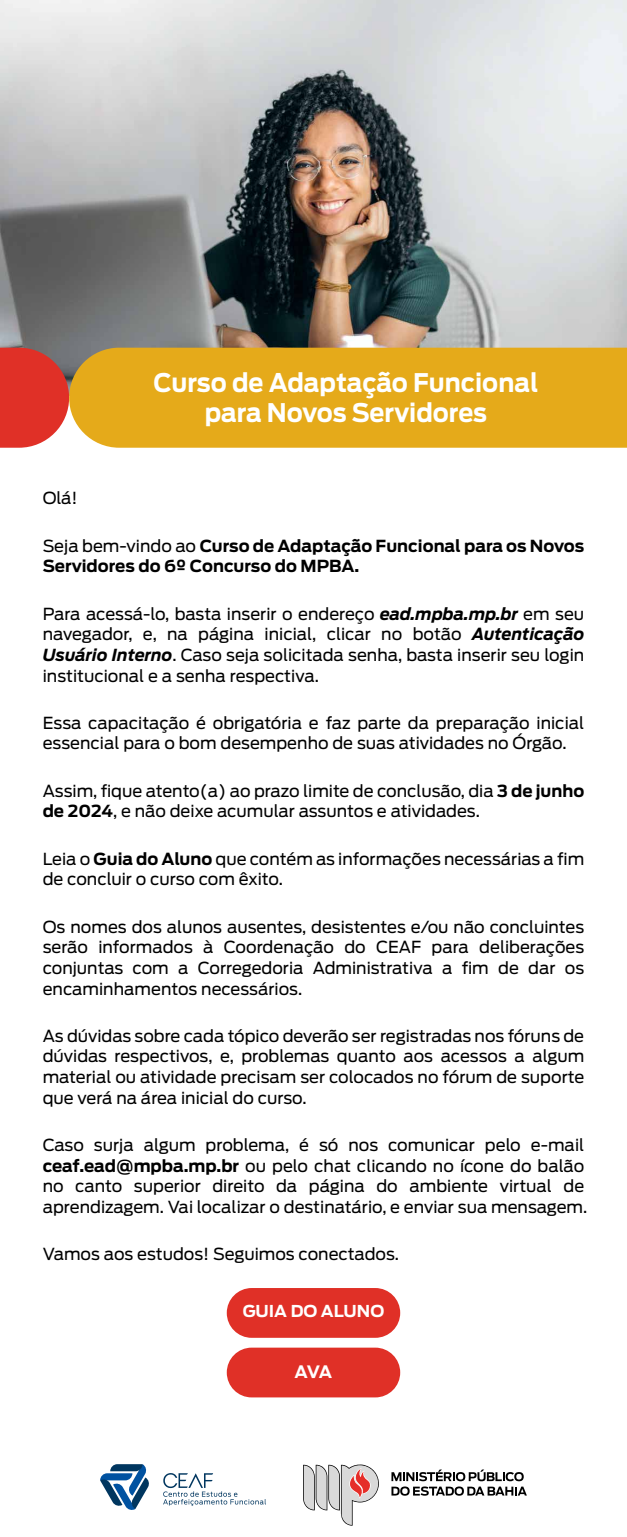
<style>
.page{position:relative;width:627px;height:1537px;background:#fff}
.page>*{position:absolute;margin:0;border:0;box-sizing:border-box;transform-origin:0 0}
.t1{font:700 25.5px/30.6px "Antenna";color:#fff;text-align:center;scale:.95 1}
.t2{font:700 16.95px "Antenna";color:#fff}
.t3{font:16.5px/20.6px "Antenna";color:#000}
.t4{font:700 16.5px/20.6px "Antenna";color:#000}
.t5{font:700 16.27px "Antenna";color:#fff}
.s1{font-weight:400}
.s2{font-weight:700;font-style:italic}
.s3{font-weight:700}
</style>
<div class="page">
<div style="left:227px;top:1287px;width:173px;height:50px;background:#e03027;border-radius:25px"></div>
<div style="left:227px;top:1347px;width:173px;height:50px;background:#e03027;border-radius:25px"></div>
<img style="left:0;top:0;width:626px;height:347px">
<svg style="left:0;top:347px;width:69px;height:100px;background:#d8443d"></svg>
<div style="left:69px;top:347px;width:557px;height:100px;background:#e5aa1a"></div>
<svg style="left:100px;top:1464px;width:49px;height:46px"></svg>
<svg style="left:163px;top:1473px;width:103px;height:32px"></svg>
<svg style="left:303px;top:1464px;width:76px;height:61px"></svg>
<svg style="left:391px;top:1469px;width:132px;height:11px"></svg>
<svg style="left:391px;top:1486px;width:135px;height:9px"></svg>
<h1 class="t1" style="left:153px;top:367px;width:406px">Curso de Adaptação Funcional para Novos Servidores</h1>
<p class="t3" style="left:43px;top:488px;width:36px">Olá!</p>
<p class="t4" style="left:43px;top:535px;width:542px"><span class="s1">Seja bem-vindo ao</span> Curso de Adaptação Funcional para os Novos<br>Servidores do 6º Concurso do MPBA.</p>
<p class="t3" style="left:43px;top:603px;width:542px;text-align:justify">Para acessá-lo, basta inserir o endereço <span class="s2">ead.mpba.mp.br</span> em seu navegador, e, na página inicial, clicar no botão <span class="s2">Autenticação Usuário Interno</span>. Caso seja solicitada senha, basta inserir seu login institucional e a senha respectiva.</p>
<p class="t3" style="left:43px;top:712px;width:542px">Essa capacitação é obrigatória e faz parte da preparação inicial essencial para o bom desempenho de suas atividades no Órgão.</p>
<p class="t3" style="left:43px;top:780px;width:542px">Assim, fique atento(a) ao prazo limite de conclusão, dia <span class="s3">3 de junho de 2024</span>, e não deixe acumular assuntos e atividades.</p>
<p class="t3" style="left:43px;top:848px;width:542px">Leia o <span class="s3">Guia do Aluno</span> que contém as informações necessárias a fim de concluir o curso com êxito.</p>
<p class="t3" style="left:43px;top:916px;width:542px;text-align:justify">Os nomes dos alunos ausentes, desistentes e/ou não concluintes serão informados à Coordenação do CEAF para deliberações conjuntas com a Corregedoria Administrativa a fim de dar os encaminhamentos necessários.</p>
<p class="t3" style="left:43px;top:1025px;width:542px;text-align:justify">As dúvidas sobre cada tópico deverão ser registradas nos fóruns de dúvidas respectivos, e, problemas quanto aos acessos a algum material ou atividade precisam ser colocados no fórum de suporte que verá na área inicial do curso.</p>
<p class="t3" style="left:43px;top:1134px;width:546px">Caso surja algum problema, é só nos comunicar pelo e-mail <span class="s3">ceaf.ead@mpba.mp.br</span> ou pelo chat clicando no ícone do balão no canto superior direito da página do ambiente virtual de aprendizagem. Vai localizar o destinatário, e enviar sua mensagem.</p>
<p class="t3" style="left:43px;top:1243px;width:358px">Vamos aos estudos! Seguimos conectados.</p>
<p class="t5" style="left:242px;top:1301px;width:143px">GUIA DO ALUNO</p>
<p class="t2" style="left:294px;top:1361px;width:39px">AVA</p>
</div>
